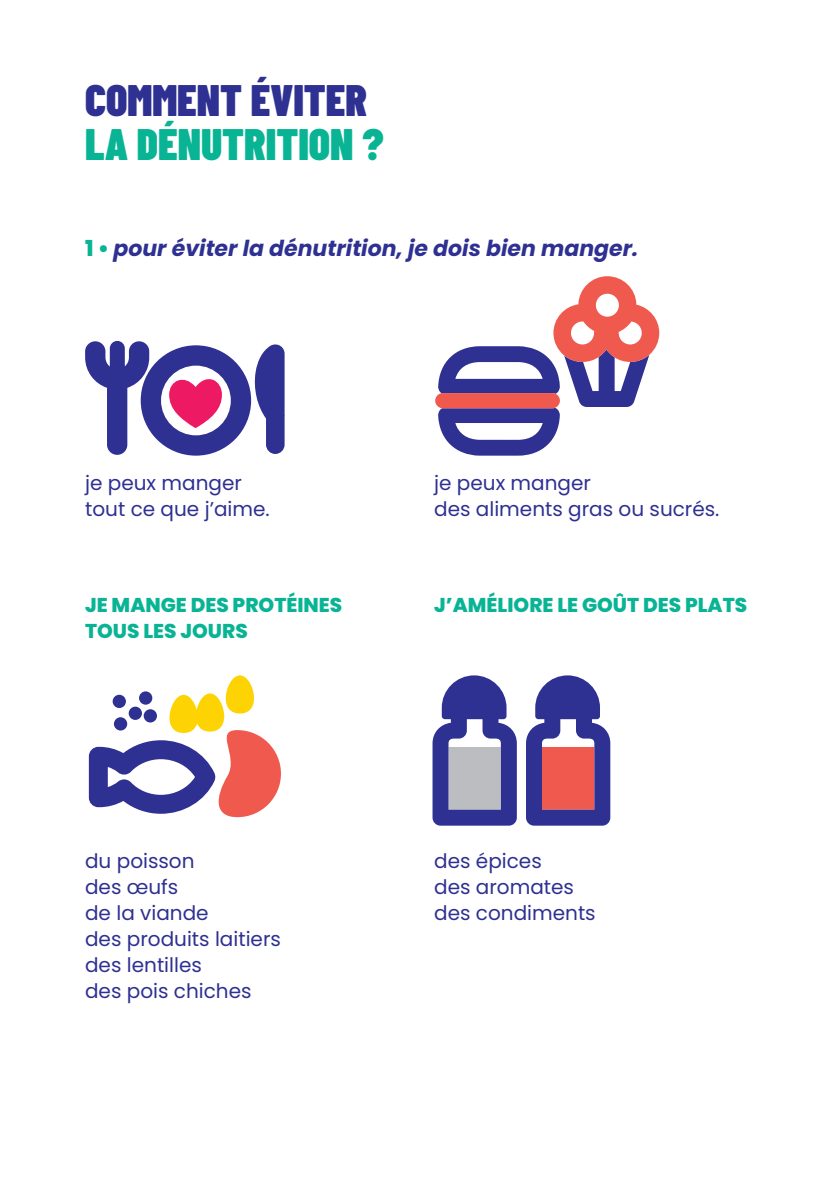
<style>
.page{position:relative;width:840px;height:1191px;background:#fff}
.page>*{position:absolute;margin:0;border:0;box-sizing:border-box;transform-origin:0 0}
.t1{font:900 44px "Barlow Condensed";color:#09b495}
.t2{font:900 44px "Barlow Condensed";color:#2e3092}
.t3{font:italic 700 22px "Poppins";color:#2e3092}
.t4{font:20px/26px "Poppins";color:#2e3092}
.t5{font:800 20px/26px "Poppins";color:#09b495}
.s1{font-weight:800;font-style:normal;color:#09b495}
</style>
<div class="page">
<svg style="left:89px;top:675px;width:192px;height:142px"></svg>
<div style="left:129px;top:706px;width:13px;height:14px;background:#2e3092;border-radius:50%"></div>
<div style="left:139px;top:691px;width:13px;height:13px;background:#2e3092;border-radius:50%"></div>
<div style="left:144px;top:709px;width:13px;height:13px;background:#2e3092;border-radius:50%"></div>
<div style="left:113px;top:694px;width:13px;height:14px;background:#2e3092;border-radius:50%"></div>
<div style="left:114px;top:717px;width:13px;height:13px;background:#2e3092;border-radius:50%"></div>
<svg style="left:85px;top:341px;width:199px;height:114px"></svg>
<svg style="left:435px;top:276px;width:224px;height:179px"></svg>
<svg style="left:432px;top:675px;width:84px;height:150px"></svg>
<svg style="left:526px;top:675px;width:84px;height:150px"></svg>
<h1 class="t2" style="left:85px;top:69px;width:283px">COMMENT ÉVITER</h1>
<h1 class="t1" style="left:85px;top:113px;width:300px">LA DÉNUTRITION ?</h1>
<p class="t3" style="left:85px;top:235px;width:554px"><span class="s1">1 •</span> pour éviter la dénutrition, je dois bien manger.</p>
<p class="t4" style="left:85px;top:470px;width:186px">je peux manger tout ce que j’aime.</p>
<p class="t4" style="left:434px;top:470px;width:287px">je peux manger<br>des aliments gras ou sucrés.</p>
<p class="t5" style="left:85px;top:592px;width:258px">JE MANGE DES PROTÉINES<br>TOUS LES JOURS</p>
<p class="t5" style="left:434px;top:592px;width:314px">J’AMÉLIORE LE GOÛT DES PLATS</p>
<p class="t4" style="left:85px;top:848px;width:197px">du poisson<br>des œufs<br>de la viande<br>des produits laitiers des lentilles<br>des pois chiches</p>
<p class="t4" style="left:434px;top:848px;width:163px">des épices<br>des aromates des condiments</p>
</div>
